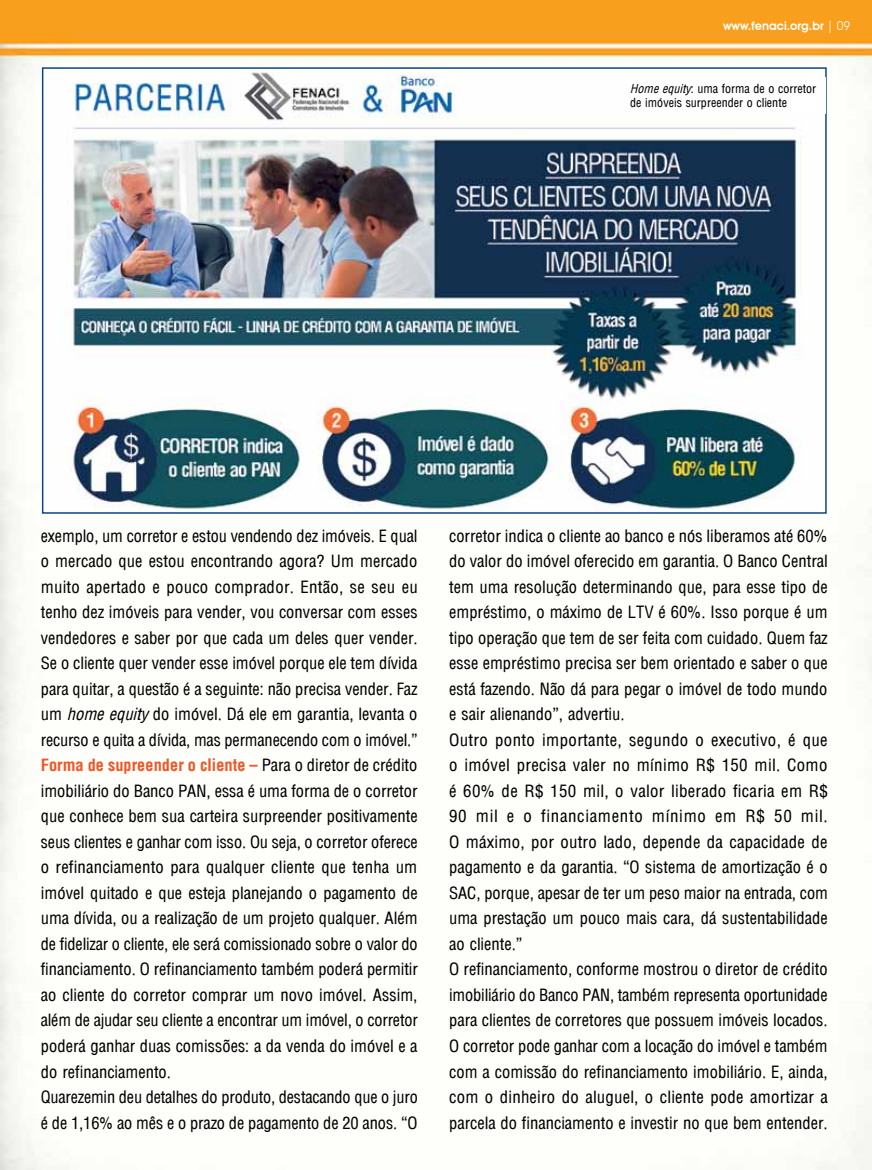
<style>
.page{position:relative;width:872px;height:1170px;background:#fff}
.page>*{position:absolute;margin:0;border:0;box-sizing:border-box;transform-origin:0 0}
.t1{font:16.5px/25.5px "Arena Condensed";color:#000}
.t2{font:700 condensed 16.5px "Arena";letter-spacing:-.005em;color:#f05626}
.t3{font:12px/14.4px "Arena Condensed";color:#000}
.t4{font:600 12px "Avant Garde IT Cby BT";color:#fff}
.s1{font-weight:400}
.s2{font-family:"Arena";font-style:italic;font-stretch:condensed}
.s3{font-family:"Arena Condensed";font-weight:400;font-stretch:normal;color:#000}
</style>
<div class="page">
<img style="left:0;top:0;width:872px;height:1169px">
<img style="left:45px;top:70px;width:778px;height:440px">
<div style="left:42px;top:67px;width:784px;height:446px;border:2px solid #0c4583"></div>
<div style="left:627px;top:78px;width:198px;height:36px;background:#fff"></div>
<p class="t4" style="left:723px;top:19px;width:128px">www.fenaci.org.br <span class="s1">| 09</span></p>
<p class="t3" style="left:630px;top:81px;width:187px"><span class="s2">Home equity</span>: uma forma de o corretor de imóveis surpreender o cliente</p>
<p class="t1" style="left:41px;top:523px;width:378px;text-align:justify">exemplo, um corretor e estou vendendo dez imóveis. E qual o mercado que estou encontrando agora? Um mercado muito apertado e pouco comprador. Então, se seu eu tenho dez imóveis para vender, vou conversar com esses vendedores e saber por que cada um deles quer vender.<br>Se o cliente quer vender esse imóvel porque ele tem dívida para quitar, a questão é a seguinte: não precisa vender. Faz um <span class="s2">home equity</span> do imóvel. Dá ele em garantia, levanta o recurso e quita a dívida, mas permanecendo com o imóvel.”</p>
<p class="t2" style="left:41px;top:755px;width:378px">Forma de supreender o cliente – <span class="s3">Para o diretor de crédito</span></p>
<p class="t1" style="left:41px;top:778px;width:379px">imobiliário do Banco PAN, essa é uma forma de o corretor que conhece bem sua carteira surpreender positivamente seus clientes e ganhar com isso. Ou seja, o corretor oferece o refinanciamento para qualquer cliente que tenha um imóvel quitado e que esteja planejando o pagamento de uma dívida, ou a realização de um projeto qualquer. Além de fidelizar o cliente, ele será comissionado sobre o valor do financiamento. O refinanciamento também poderá permitir ao cliente do corretor comprar um novo imóvel. Assim, além de ajudar seu cliente a encontrar um imóvel, o corretor poderá ganhar duas comissões: a da venda do imóvel e a do refinanciamento.<br>Quarezemin deu detalhes do produto, destacando que o juro é de 1,16% ao mês e o prazo de pagamento de 20 anos. “O</p>
<p class="t1" style="left:449px;top:523px;width:380px">corretor indica o cliente ao banco e nós liberamos até 60% do valor do imóvel oferecido em garantia. O Banco Central tem uma resolução determinando que, para esse tipo de empréstimo, o máximo de LTV é 60%. Isso porque é um tipo operação que tem de ser feita com cuidado. Quem faz esse empréstimo precisa ser bem orientado e saber o que está fazendo. Não dá para pegar o imóvel de todo mundo e sair alienando”, advertiu.<br>Outro ponto importante, segundo o executivo, é que o imóvel precisa valer no mínimo R$ 150 mil. Como é 60% de R$ 150 mil, o valor liberado ficaria em R$ 90 mil e o financiamento mínimo em R$ 50 mil.<br>O máximo, por outro lado, depende da capacidade de pagamento e da garantia. “O sistema de amortização é o SAC, porque, apesar de ter um peso maior na entrada, com uma prestação um pouco mais cara, dá sustentabilidade ao cliente.”<br>O refinanciamento, conforme mostrou o diretor de crédito imobiliário do Banco PAN, também representa oportunidade para clientes de corretores que possuem imóveis locados.<br>O corretor pode ganhar com a locação do imóvel e também com a comissão do refinanciamento imobiliário. E, ainda, com o dinheiro do aluguel, o cliente pode amortizar a parcela do financiamento e investir no que bem entender.</p>
</div>
